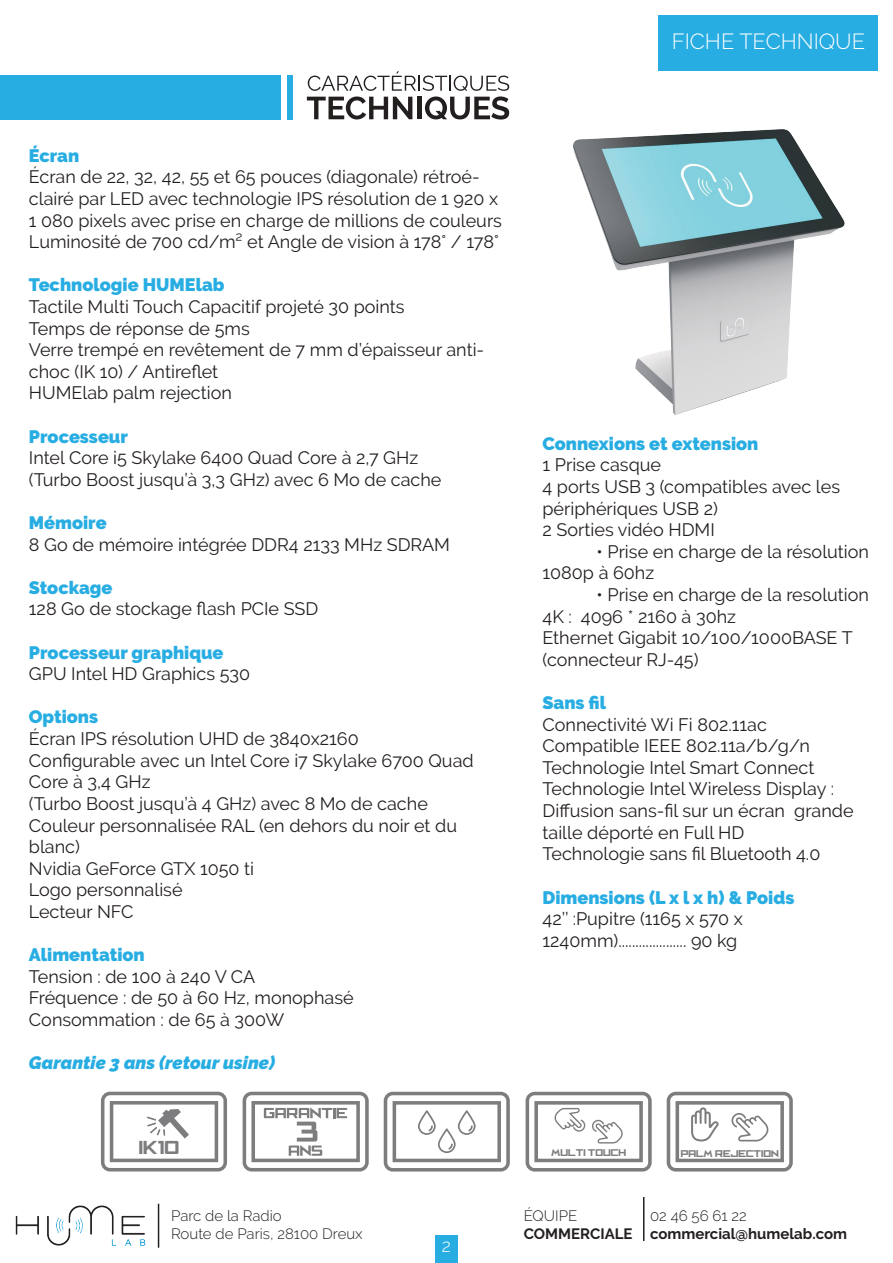
<style>
.page{position:relative;width:893px;height:1263px;background:#fff}
.page>*{position:absolute;margin:0;border:0;box-sizing:border-box;transform-origin:0 0}
.t1{font:300 21.9px "Raleway";color:#fff}
.t2{font:18px/21.6px "Raleway";color:#241f1f}
.t3{font:900 18px "Raleway";color:#28ade3}
.t4{font:italic 900 18px "Raleway";color:#28ade3}
.t5{font:300 18px "Raleway";color:#fff}
.t6{font:17.25px "Cafe Nero M54";color:#7d7c7e}
.t7{font:300 15px/18px "Raleway";color:#241f1f}
.t8{font:700 15px "Raleway";color:#241f1f}
.t9{font:9px "Cafe Nero M54";color:#7d7c7e}
</style>
<div class="page">
<svg style="left:243px;top:1092px;width:126px;height:79px"></svg>
<svg style="left:384px;top:1092px;width:126px;height:79px"></svg>
<svg style="left:526px;top:1092px;width:126px;height:79px"></svg>
<svg style="left:667px;top:1092px;width:126px;height:79px"></svg>
<svg style="left:101px;top:1092px;width:126px;height:79px"></svg>
<div style="left:659px;top:15px;width:219px;height:55px;background:#28ade3"></div>
<div style="left:0;top:76px;width:281px;height:44px;background:#28ade3"></div>
<div style="left:288px;top:76px;width:5px;height:44px;background:#28ade3"></div>
<div style="left:435px;top:1235px;width:23px;height:28px;background:#28ade3"></div>
<img style="left:15px;top:1205px;width:131px;height:41px">
<hr style="left:158px;top:1204px;width:1px;height:44px;background:#241f1f">
<img style="left:573px;top:129px;width:271px;height:285px">
<svg style="left:307px;top:71px;width:202px;height:49px"></svg>
<hr style="left:643px;top:1197px;width:1px;height:44px;background:#241f1f">
<p class="t3" style="left:29px;top:145px;width:52px">Écran</p>
<p class="t2" style="left:29px;top:166px;width:475px">Écran de 22, 32, 42, 55 et 65 pouces (diagonale) rétroé&shy;clairé par LED avec technologie IPS résolution de 1 920 x 1 080 pixels avec prise en charge de millions de couleurs Luminosité de 700 cd/m² et Angle de vision à 178° / 178°</p>
<p class="t3" style="left:29px;top:275px;width:197px">Technologie HUMElab</p>
<p class="t2" style="left:29px;top:296px;width:457px">Tactile Multi Touch Capacitif projeté 30 points<br>Temps de réponse de 5ms<br>Verre trempé en revêtement de 7 mm d’épaisseur anti&shy;choc (IK 10) / Antireflet<br>HUMElab palm rejection</p>
<p class="t3" style="left:29px;top:426px;width:100px">Processeur</p>
<p class="t2" style="left:29px;top:447px;width:414px">Intel Core i5 Skylake 6400 Quad Core à 2,7 GHz (Turbo Boost jusqu’à 3,3 GHz) avec 6 Mo de cache</p>
<p class="t3" style="left:29px;top:512px;width:79px">Mémoire</p>
<p class="t2" style="left:29px;top:533px;width:423px">8 Go de mémoire intégrée DDR4 2133 MHz SDRAM</p>
<p class="t3" style="left:29px;top:577px;width:85px">Stockage</p>
<p class="t2" style="left:29px;top:598px;width:291px">128 Go de stockage flash PCIe SSD</p>
<p class="t3" style="left:29px;top:642px;width:196px">Processeur graphique</p>
<p class="t2" style="left:29px;top:663px;width:223px">GPU Intel HD Graphics 530</p>
<p class="t3" style="left:29px;top:707px;width:71px">Options</p>
<p class="t2" style="left:29px;top:728px;width:446px">Écran IPS résolution UHD de 3840x2160<br>Configurable avec un Intel Core i7 Skylake 6700 Quad<br>Core à 3,4 GHz<br>(Turbo Boost jusqu’à 4 GHz) avec 8 Mo de cache<br>Couleur personnalisée RAL (en dehors du noir et du blanc)<br>Nvidia GeForce GTX 1050 ti<br>Logo personnalisé<br>Lecteur NFC</p>
<p class="t3" style="left:29px;top:944px;width:117px">Alimentation</p>
<p class="t2" style="left:29px;top:965px;width:326px">Tension : de 100 à 240 V CA<br>Fréquence : de 50 à 60 Hz, monophasé<br>Consommation : de 65 à 300W</p>
<p class="t4" style="left:29px;top:1052px;width:248px">Garantie 3 ans (retour usine)</p>
<p class="t1" style="left:672px;top:29px;width:195px">FICHE TECHNIQUE</p>
<p class="t3" style="left:543px;top:433px;width:217px">Connexions et extension</p>
<p class="t2" style="left:543px;top:454px;width:299px">1 Prise casque<br>4 ports USB 3 (compatibles avec les périphériques USB 2)<br>2 Sorties vidéo HDMI</p>
<p class="t2" style="left:543px;top:541px;width:328px;text-indent:54px">• Prise en charge de la résolution<br>1080p à 60hz</p>
<p class="t2" style="left:543px;top:584px;width:328px;text-indent:54px">• Prise en charge de la resolution<br>4K : 4096 * 2160 à 30hz<br>Ethernet Gigabit 10/100/1000BASE T (connecteur RJ-45)</p>
<p class="t3" style="left:543px;top:692px;width:65px">Sans fil</p>
<p class="t2" style="left:543px;top:713px;width:313px">Connectivité Wi Fi 802.11ac<br>Compatible IEEE 802.11a/b/g/n<br>Technologie Intel Smart Connect<br>Technologie Intel Wireless Display :<br>Diffusion sans-fil sur un écran grande taille déporté en Full HD<br>Technologie sans fil Bluetooth 4.0</p>
<p class="t3" style="left:543px;top:887px;width:253px">Dimensions (L x l x h) &amp; Poids</p>
<p class="t2" style="left:543px;top:908px;width:202px">42’’ :Pupitre (1165 x 570 x<br>1240mm).................... 90 kg</p>
<p class="t6" style="left:139px;top:1138px;width:42px">IK10</p>
<p class="t9" style="left:551px;top:1148px;width:76px">MULTI TOUCH</p>
<p class="t9" style="left:681px;top:1149px;width:100px">PALM REJECTION</p>
<p class="t7" style="left:171px;top:1207px;width:193px">Parc de la Radio<br>Route de Paris, 28100 Dreux</p>
<p class="t5" style="left:442px;top:1235px;width:11px">2</p>
<p class="t7" style="left:524px;top:1207px;width:55px">ÉQUIPE</p>
<p class="t8" style="left:524px;top:1225px;width:110px">COMMERCIALE</p>
<p class="t7" style="left:650px;top:1207px;width:98px">02 46 56 61 22</p>
<p class="t8" style="left:650px;top:1225px;width:199px">commercial@humelab.com</p>
</div>
